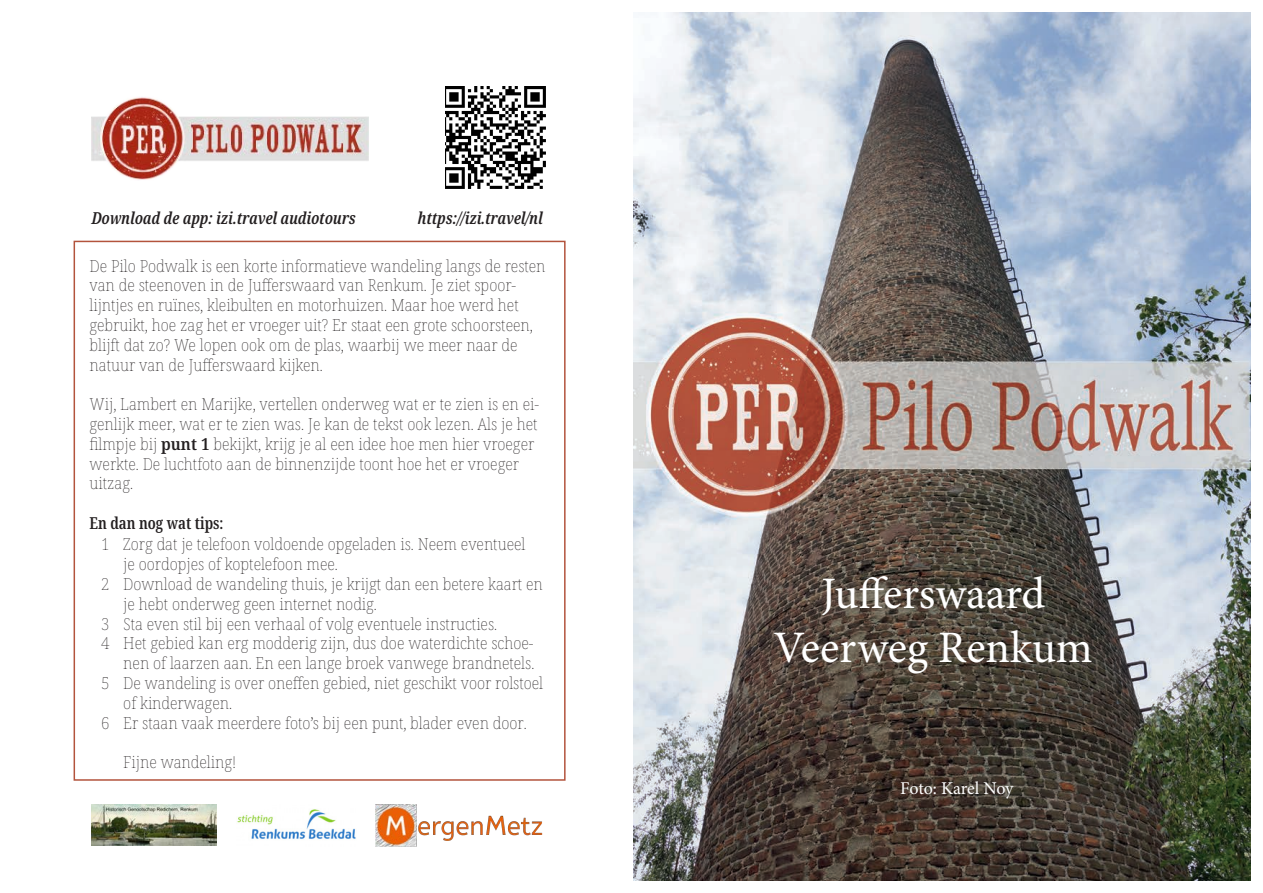
<style>
.page{position:relative;width:1263px;height:893px;background:#fff}
.page>*{position:absolute;margin:0;border:0;box-sizing:border-box;transform-origin:0 0}
.t1{font:45px "Minion Pro";color:#fff}
.t2{font:18px "Minion Pro";letter-spacing:-.01em;color:#fff}
.t3{font:100 semi-condensed 16.5px/19.8px "Noto Serif";color:#231f20}
.t4{font:italic 600 extra-condensed 16.5px "Noto Serif";color:#231f20}
.t5{font:600 extra-condensed 16.5px "Noto Serif";color:#231f20}
.s1{font-weight:600}
</style>
<div class="page">
<img style="left:633px;top:13px;width:617px;height:867px">
<img style="left:445px;top:87px;width:101px;height:102px">
<img style="left:91px;top:97px;width:277px;height:83px">
<img style="left:92px;top:805px;width:124px;height:41px">
<img style="left:237px;top:809px;width:119px;height:30px">
<img style="left:375px;top:804px;width:167px;height:42px">
<div style="left:74px;top:241px;width:492px;height:540px;border:2px solid #b3533c"></div>
<p class="t4" style="left:91px;top:207px;width:266px">Download de app: izi.travel audiotours</p>
<p class="t4" style="left:418px;top:207px;width:127px">https://izi.travel/nl</p>
<p class="t3" style="left:90px;top:256px;width:457px">De Pilo Podwalk is een korte informatieve wandeling langs de resten van de steenoven in de Jufferswaard van Renkum. Je ziet spoor&shy;lijntjes en ruïnes, kleibulten en motorhuizen. Maar hoe werd het gebruikt, hoe zag het er vroeger uit? Er staat een grote schoorsteen, blijft dat zo? We lopen ook om de plas, waarbij we meer naar de natuur van de Jufferswaard kijken.</p>
<p class="t3" style="left:90px;top:395px;width:451px">Wij, Lambert en Marijke, vertellen onderweg wat er te zien is en ei&shy;genlijk meer, wat er te zien was. Je kan de tekst ook lezen. Als je het filmpje bij <span class="s1">punt 1</span> bekijkt, krijg je al een idee hoe men hier vroeger werkte. De luchtfoto aan de binnenzijde toont hoe het er vroeger uitzag.</p>
<p class="t5" style="left:90px;top:512px;width:135px">En dan nog wat tips:</p>
<p class="t3" style="left:101px;top:535px;width:10px">1</p>
<p class="t3" style="left:101px;top:575px;width:10px">2</p>
<p class="t3" style="left:101px;top:614px;width:10px">3</p>
<p class="t3" style="left:101px;top:634px;width:10px">4</p>
<p class="t3" style="left:101px;top:674px;width:10px">5</p>
<p class="t3" style="left:101px;top:713px;width:10px">6</p>
<p class="t3" style="left:123px;top:535px;width:404px">Zorg dat je telefoon voldoende opgeladen is. Neem eventueel je oordopjes of koptelefoon mee.</p>
<p class="t3" style="left:123px;top:575px;width:421px">Download de wandeling thuis, je krijgt dan een betere kaart en je hebt onderweg geen internet nodig.</p>
<p class="t3" style="left:123px;top:614px;width:375px">Sta even stil bij een verhaal of volg eventuele instructies.</p>
<p class="t3" style="left:123px;top:634px;width:412px">Het gebied kan erg modderig zijn, dus doe waterdichte schoe&shy;nen of laarzen aan. En een lange broek vanwege brandnetels.</p>
<p class="t3" style="left:123px;top:674px;width:421px">De wandeling is over oneffen gebied, niet geschikt voor rolstoel of kinderwagen.</p>
<p class="t3" style="left:123px;top:713px;width:405px">Er staan vaak meerdere foto’s bij een punt, blader even door.</p>
<p class="t3" style="left:123px;top:753px;width:114px">Fijne wandeling!</p>
<p class="t1" style="left:821px;top:564px;width:225px">Jufferswaard</p>
<p class="t1" style="left:774px;top:618px;width:321px">Veerweg Renkum</p>
<p class="t2" style="left:900px;top:776px;width:115px">Foto: Karel Noy</p>
</div>
